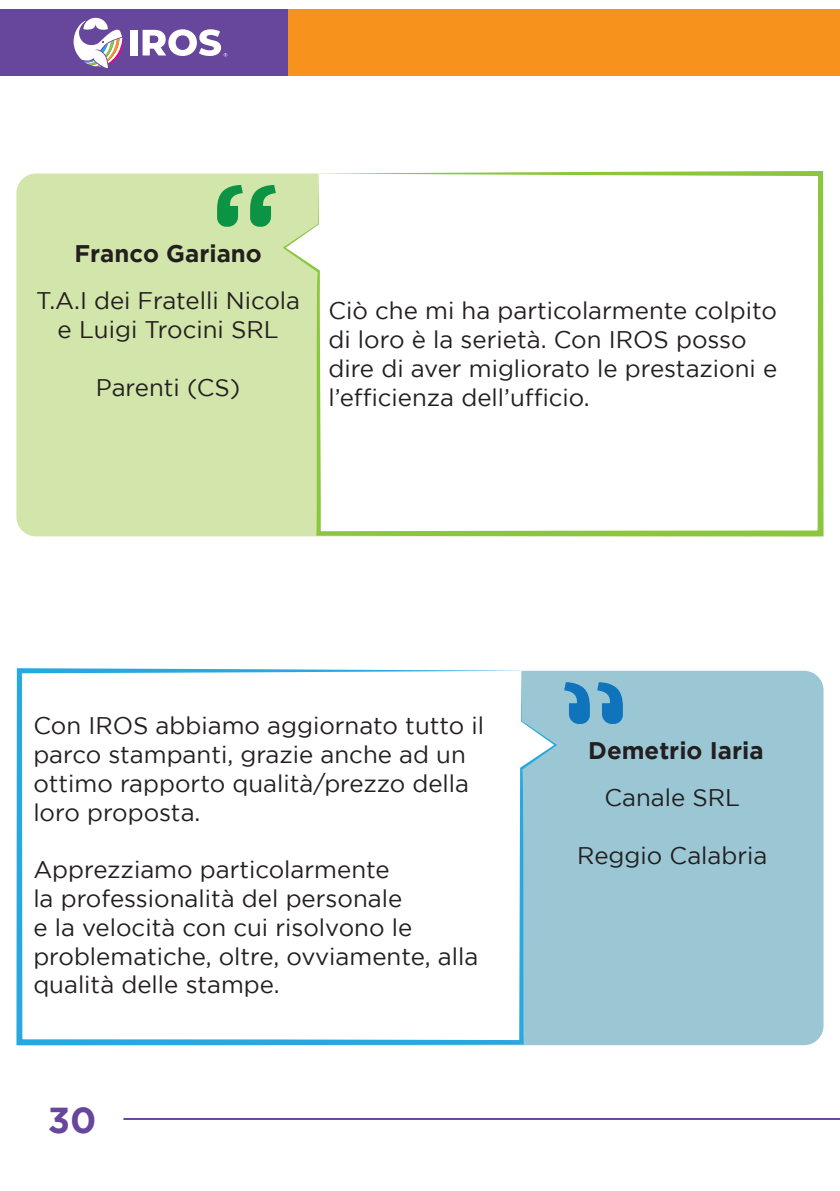
<style>
.page{position:relative;width:840px;height:1191px;background:#fff}
.page>*{position:absolute;margin:0;border:0;box-sizing:border-box;transform-origin:0 0}
.t1{font:700 36px "Gotham";color:#67479c}
.t2{font:24px/28.8px "Gotham";color:#231f20}
.t3{font:700 24px "Gotham";color:#231f20}
</style>
<div class="page">
<hr style="left:123px;top:1118px;width:716px;height:2px;background:#67479c">
<div style="left:287px;top:10px;width:552px;height:66px;background:#f7931d"></div>
<div style="left:0;top:10px;width:287px;height:66px;background:#67479c"></div>
<svg style="left:74px;top:18px;width:49px;height:50px"></svg>
<div style="left:130px;top:30px;width:7px;height:25px;background:#fff"></div>
<svg style="left:142px;top:29px;width:85px;height:28px"></svg>
<div style="left:16px;top:173px;width:266px;height:363px;background:#d2e5aa"></div>
<svg style="left:282px;top:171px;width:541px;height:365px"></svg>
<svg style="left:217px;top:185px;width:59px;height:42px;background:#63b670"></svg>
<div style="left:557px;top:671px;width:266px;height:374px;background:#9bc7d5"></div>
<svg style="left:16px;top:668px;width:541px;height:377px"></svg>
<svg style="left:564px;top:682px;width:58px;height:42px;background:#4c98c6"></svg>
<p class="t3" style="left:74px;top:239px;width:189px">Franco Gariano</p>
<p class="t2" style="left:36px;top:286px;width:265px;text-align:center">T.A.I dei Fratelli Nicola e Luigi Trocini SRL</p>
<p class="t2" style="left:96px;top:372px;width:146px">Parenti (CS)</p>
<p class="t2" style="left:328px;top:296px;width:450px">Ciò che mi ha particolarmente colpito di loro è la serietà. Con IROS posso dire di aver migliorato le prestazioni e l’efficienza dell’ufficio.</p>
<p class="t2" style="left:33px;top:711px;width:452px">Con IROS abbiamo aggiornato tutto il parco stampanti, grazie anche ad un ottimo rapporto qualità/prezzo della loro proposta.</p>
<p class="t2" style="left:33px;top:855px;width:446px">Apprezziamo particolarmente<br>la professionalità del personale<br>e la velocità con cui risolvono le problematiche, oltre, ovviamente, alla qualità delle stampe.</p>
<h1 class="t1" style="left:48px;top:1099px;width:50px">30</h1>
<p class="t3" style="left:588px;top:736px;width:177px">Demetrio Iaria</p>
<p class="t2" style="left:604px;top:783px;width:137px">Canale SRL</p>
<p class="t2" style="left:577px;top:840px;width:191px">Reggio Calabria</p>
</div>
